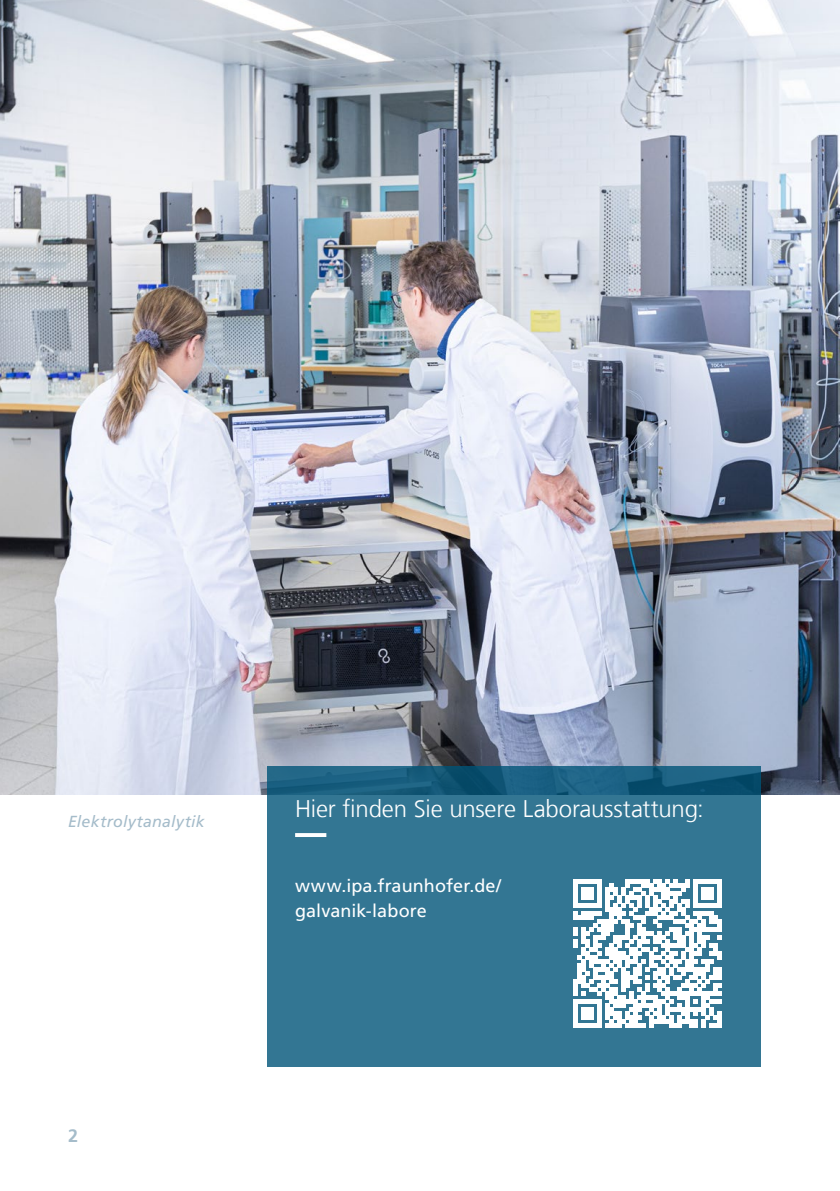
<style>
.page{position:relative;width:840px;height:1191px;background:#fff}
.page>*{position:absolute;margin:0;border:0;box-sizing:border-box;transform-origin:0 0}
.t1{font:300 24px "Frutiger LT Com";letter-spacing:-.01em;color:#fff}
.t2{font:18px/25px "Frutiger LT Com";letter-spacing:.005em;color:#fff}
.t3{font:700 18px "Frutiger LT Com";color:#a5bcca}
.t4{font:italic 16px "Frutiger LT Com";letter-spacing:.015em;color:#a5bcca}
</style>
<div class="page">
<img style="left:0;top:0;width:839px;height:794px">
<svg style="left:266px;top:766px;width:494px;height:300px;background:#307390"></svg>
<svg style="left:295px;top:833px;width:436px;height:4px;background:#417f9a"></svg>
<svg style="left:573px;top:880px;width:148px;height:148px"></svg>
<hr style="left:717px;top:1012px;width:4px;height:16px;background:#fff">
<p class="t4" style="left:68px;top:812px;width:138px">Elektrolytanalytik</p>
<p class="t3" style="left:68px;top:1125px;width:12px">2</p>
<h1 class="t1" style="left:295px;top:794px;width:410px">Hier finden Sie unsere Laborausstattung:</h1>
<p class="t2" style="left:295px;top:873px;width:207px">www.ipa.fraunhofer.de/ galvanik-labore</p>
</div>
